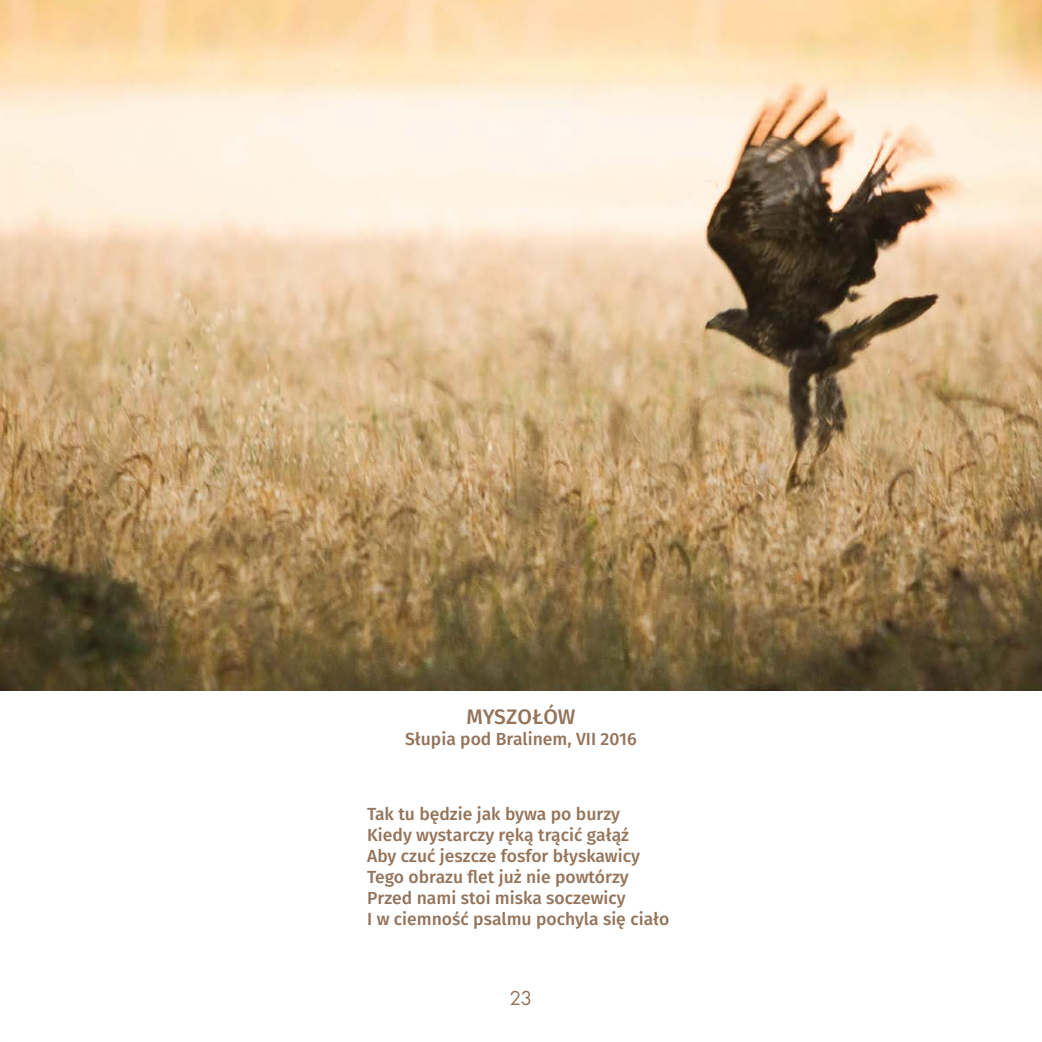
<style>
.page{position:relative;width:1042px;height:1042px;background:#fff}
.page>*{position:absolute;margin:0;border:0;box-sizing:border-box;transform-origin:0 0}
.t1{font:500 21px "Fira Sans";color:#94745a}
.t2{font:21px "Futura PT";color:#94745a}
.t3{font:500 17.5px/21px "Fira Sans";color:#94745a}
</style>
<div class="page">
<img style="left:0;top:0;width:1042px;height:690px">
<p class="t1" style="left:466px;top:700px;width:111px">MYSZOŁÓW</p>
<p class="t3" style="left:405px;top:728px;width:233px">Słupia pod Bralinem, VII 2016</p>
<p class="t3" style="left:367px;top:802px;width:304px">Tak tu będzie jak bywa po burzy<br>Kiedy wystarczy ręką trącić gałąź<br>Aby czuć jeszcze fosfor błyskawicy Tego obrazu flet już nie powtórzy Przed nami stoi miska soczewicy<br>I w ciemność psalmu pochyla się ciało</p>
<p class="t2" style="left:509px;top:986px;width:25px">23</p>
</div>
